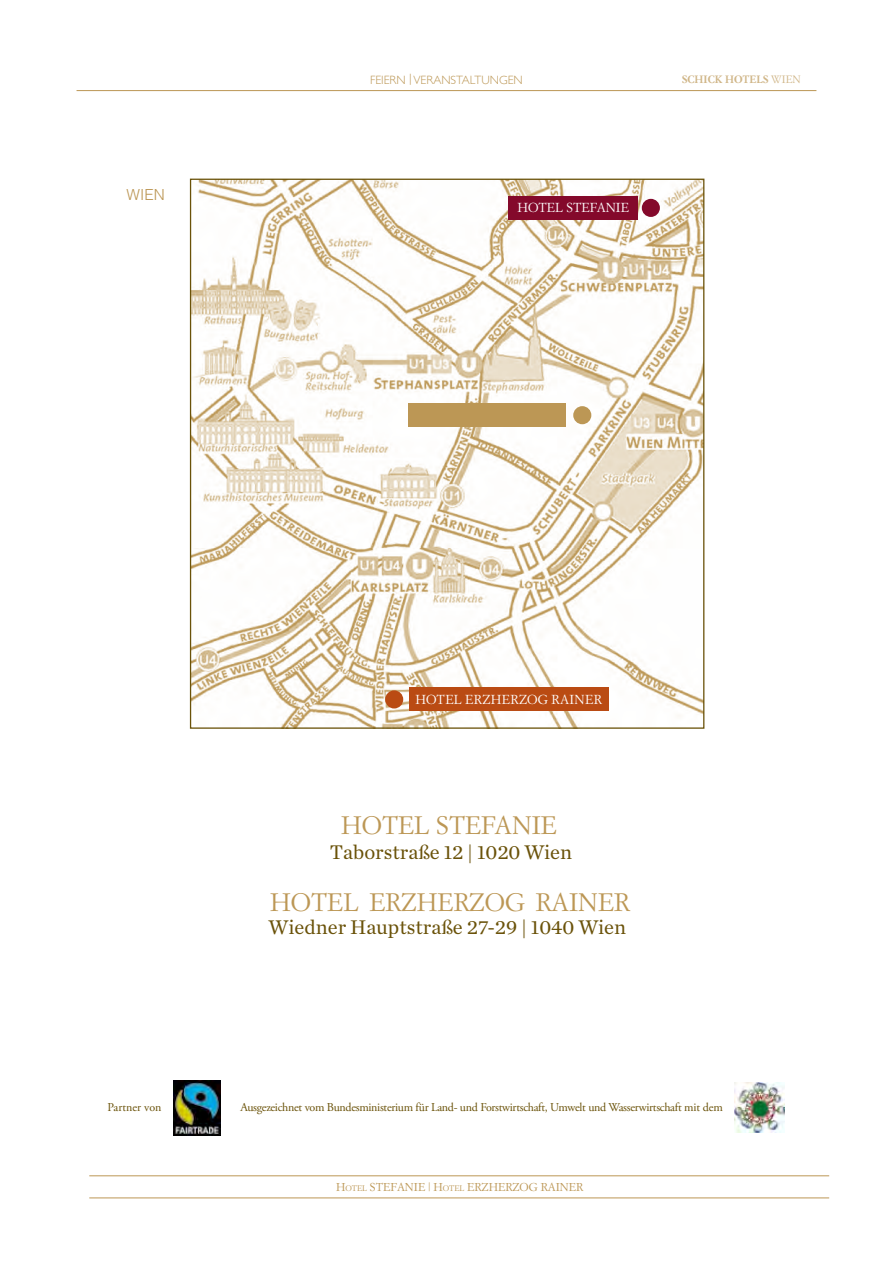
<style>
.page{position:relative;width:893px;height:1263px;background:#fff}
.page>*{position:absolute;margin:0;border:0;box-sizing:border-box;transform-origin:0 0}
.t1{font:24.75px "Simoncini Garamond";color:#bc9755}
.t2{font:20.7px "Chronicle Text G1";color:#6a5209}
.t3{font:300 15.3px "Helvetica";color:#bc9755}
.t4{font:12.9px "Simoncini Garamond";letter-spacing:.015em;color:#fff}
.t5{font:12px "Adobe Garamond Pro";letter-spacing:-.025em;color:#6a5209}
.t6{font:300 12px "Gill Sans";color:#bc9755}
.t7{font:12px "Adobe Garamond Pro";color:#6a5209}
.t8{font:11.25px "Simoncini Garamond";color:#bc9755}
.t9{font:700 10.5px "Simoncini Garamond";color:#d0b688}
.s1{font-weight:400}
.s2{font-style:inherit}
.s3{font-size:7.8px}
</style>
<div class="page">
<hr style="left:77px;top:90px;width:739px;height:1px;background:#bc9755">
<hr style="left:89px;top:1175px;width:740px;height:1px;background:#bc9755">
<hr style="left:89px;top:1197px;width:740px;height:1px;background:#bc9755">
<img style="left:192px;top:181px;width:510px;height:546px">
<div style="left:642px;top:199px;width:18px;height:18px;background:#84092b;border-radius:50%"></div>
<div style="left:573px;top:406px;width:18px;height:18px;background:#bc9755;border-radius:50%"></div>
<div style="left:385px;top:690px;width:18px;height:18px;background:#ba4b13;border-radius:50%"></div>
<div style="left:509px;top:196px;width:129px;height:23px;background:#84092b"></div>
<div style="left:408px;top:404px;width:157px;height:23px;background:#bc9755"></div>
<div style="left:409px;top:688px;width:199px;height:23px;background:#ba4b13"></div>
<img style="left:734px;top:1083px;width:51px;height:50px">
<img style="left:173px;top:1080px;width:47px;height:55px">
<p class="t3" style="left:127px;top:181px;width:40px">WIEN</p>
<p class="t6" style="left:370px;top:70px;width:154px">FEIERN | VERANSTALTUNGEN</p>
<p class="t9" style="left:682px;top:73px;width:120px">SCHICK HOTELS <span class="s1">WIEN</span></p>
<p class="t4" style="left:517px;top:200px;width:113px">HOTEL STEFANIE</p>
<p class="t4" style="left:416px;top:691px;width:188px">HOTEL ERZHERZOG RAINER</p>
<h1 class="t1" style="left:341px;top:810px;width:217px">HOTEL STEFANIE</h1>
<h2 class="t2" style="left:330px;top:836px;width:244px">Taborstraße 12 | 1020 Wien</h2>
<h1 class="t1" style="left:270px;top:887px;width:361px">HOTEL ERZHERZOG RAINER</h1>
<h2 class="t2" style="left:269px;top:912px;width:359px">Wiedner Hauptstraße 27-29 | 1040 Wien</h2>
<p class="t7" style="left:108px;top:1100px;width:55px">Partner von</p>
<p class="t5" style="left:240px;top:1100px;width:484px">Ausgezeichnet vom Bundesministerium für Land- und Forstwirtschaft, Umwelt und Wasserwirtschaft mit dem</p>
<p class="t8" style="left:336px;top:1180px;width:249px"><span class="s2">H</span><span class="s3">OTEL</span> STEFANIE | <span class="s2">H</span><span class="s3">OTEL</span> ERZHERZOG RAINER</p>
</div>
